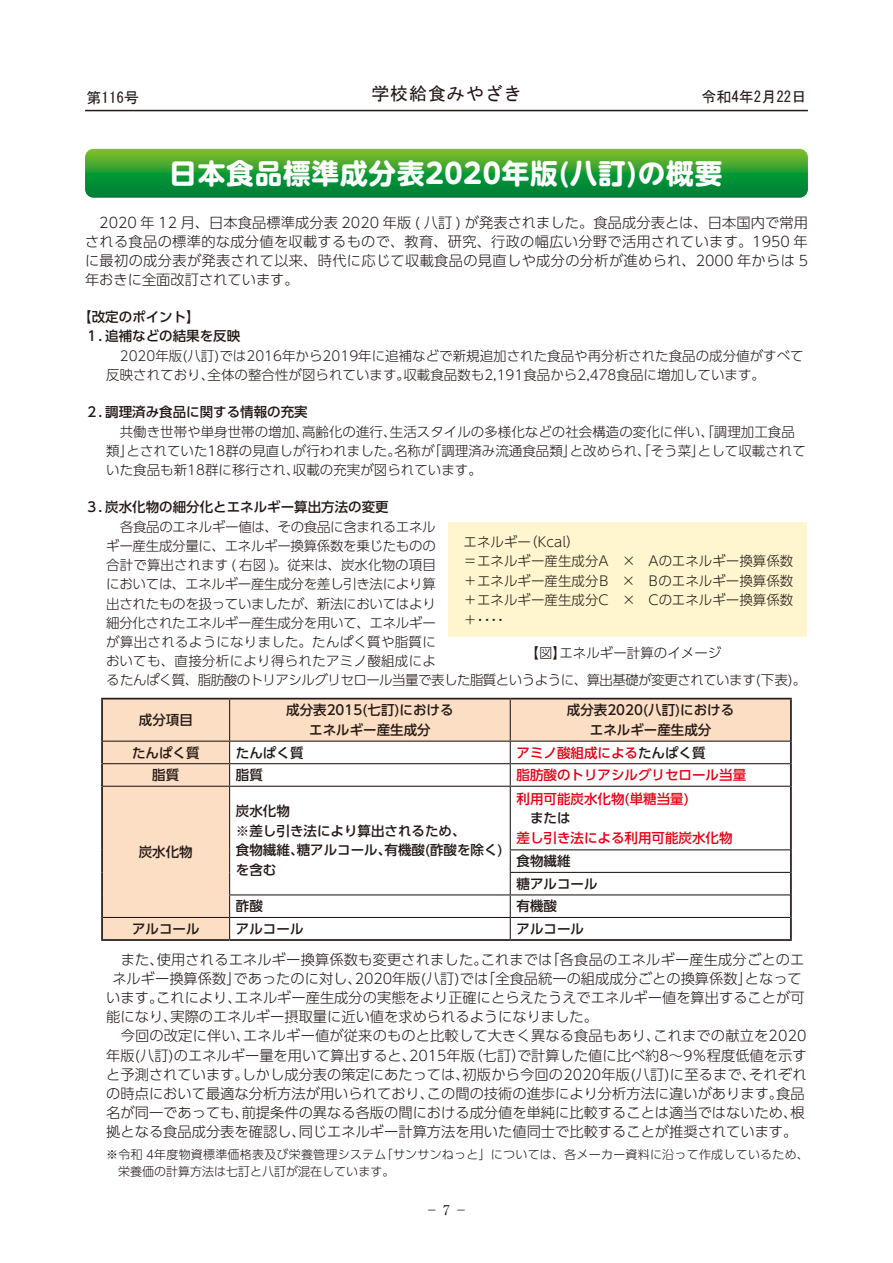
<style>
.page{position:relative;width:893px;height:1263px;background:#fff}
.page>*{position:absolute;margin:0;border:0;box-sizing:border-box;transform-origin:0 0}
.t1{font:700 27.6px "UD Shin M Go Pr 6";letter-spacing:.03em;color:#fff}
.t2{font:18px "MS Gothic";letter-spacing:.05em;color:#231916}
.t3{font:15px "MS Gothic";color:#231916}
.t4{font:300 14.25px/19.2px "UD Shin Go Pr 6";color:#231916;text-align:justify}
.t5{font:300 13.5px/19.5px "UD Shin Go Pr 6";color:#231916}
.t6{font:300 13.5px/19.2px "UD Shin Go Pr 6";letter-spacing:-.025em;color:#231916}
.t7{font:500 13.5px/19.5px "UD Shin Go Pr 6";color:#231916}
.t8{font:500 13.5px "UD Shin Go Pr 6";color:#e60013}
.t9{font:13.5px "Ryumin Pro";color:#231916}
.t10{font:300 12px/16.5px "UD Shin Go Pr 6";letter-spacing:.02em;color:#231916}
.s1{color:#231916}
</style>
<div class="page">
<div style="left:449px;top:522px;width:358px;height:115px;background:#fff5ce"></div>
<svg style="left:103px;top:699px;width:687px;height:240px"></svg>
<hr style="left:101px;top:698px;width:129px;height:1px;background:#231916">
<hr style="left:101px;top:699px;width:2px;height:42px;background:#231916">
<hr style="left:230px;top:698px;width:280px;height:1px;background:#231916">
<hr style="left:510px;top:698px;width:282px;height:1px;background:#231916">
<hr style="left:790px;top:699px;width:2px;height:42px;background:#231916">
<hr style="left:101px;top:741px;width:2px;height:23px;background:#231916">
<hr style="left:790px;top:741px;width:2px;height:23px;background:#231916">
<hr style="left:101px;top:764px;width:2px;height:22px;background:#231916">
<hr style="left:790px;top:764px;width:2px;height:22px;background:#231916">
<hr style="left:101px;top:786px;width:2px;height:64px;background:#231916">
<hr style="left:101px;top:850px;width:2px;height:22px;background:#231916">
<hr style="left:101px;top:872px;width:2px;height:23px;background:#231916">
<hr style="left:101px;top:895px;width:2px;height:22px;background:#231916">
<hr style="left:790px;top:786px;width:2px;height:64px;background:#231916">
<hr style="left:790px;top:850px;width:2px;height:22px;background:#231916">
<hr style="left:790px;top:872px;width:2px;height:23px;background:#231916">
<hr style="left:790px;top:895px;width:2px;height:22px;background:#231916">
<hr style="left:101px;top:917px;width:2px;height:22px;background:#231916">
<hr style="left:790px;top:917px;width:2px;height:22px;background:#231916">
<hr style="left:101px;top:939px;width:129px;height:2px;background:#231916">
<hr style="left:230px;top:939px;width:280px;height:2px;background:#231916">
<hr style="left:510px;top:939px;width:282px;height:2px;background:#231916">
<svg style="left:85px;top:149px;width:723px;height:49px;background:#2a9c33"></svg>
<hr style="left:85px;top:110px;width:723px;height:1px;background:#231916">
<p class="t3" style="left:87px;top:90px;width:54px">第116号</p>
<p class="t2" style="left:371px;top:85px;width:152px">学校給食みやざき</p>
<p class="t3" style="left:701px;top:90px;width:106px">令和4年2月22日</p>
<h1 class="t1" style="left:169px;top:149px;width:555px">日本食品標準成分表2020年版(八訂)の概要</h1>
<p class="t4" style="left:85px;top:212px;width:724px;text-indent:14px">2020 年 12 月、日本食品標準成分表 2020 年版 ( 八訂 ) が発表されました。食品成分表とは、日本国内で常用される食品の標準的な成分値を収載するもので、教育、研究、行政の幅広い分野で活用されています。1950 年に最初の成分表が発表されて以来、時代に応じて収載食品の見直しや成分の分析が進められ、2000 年からは 5年おきに全面改訂されています。</p>
<p class="t7" style="left:85px;top:307px;width:157px;text-indent:-7px">【改定のポイント】<br>１．追補などの結果を反映</p>
<p class="t5" style="left:106px;top:346px;width:699px">　2020年版(八訂)では2016年から2019年に追補などで新規追加された食品や再分析された食品の成分値がすべて反映されており、全体の整合性が図られています。収載食品数も2,191食品から2,478食品に増加しています。</p>
<p class="t7" style="left:85px;top:402px;width:224px">２．調理済み食品に関する情報の充実</p>
<p class="t5" style="left:106px;top:421px;width:701px">　共働き世帯や単身世帯の増加、高齢化の進行、生活スタイルの多様化などの社会構造の変化に伴い、「調理加工食品類」とされていた18群の見直しが行われました。名称が「調理済み流通食品類」と改められ、「そう菜」として収載されていた食品も新18群に移行され、収載の充実が図られています。</p>
<p class="t7" style="left:85px;top:497px;width:305px">３．炭水化物の細分化とエネルギー算出方法の変更</p>
<p class="t6" style="left:106px;top:517px;width:702px">　各食品のエネルギー値は、その食品に含まれるエネル<br>ギー産生成分量に、エネルギー換算係数を乗じたものの<br>合計で算出されます ( 右図 )。従来は、炭水化物の項目<br>においては、エネルギー産生成分を差し引き法により算<br>出されたものを扱っていましたが、新法においてはより<br>細分化されたエネルギー産生成分を用いて、エネルギー<br>が算出されるようになりました。たんぱく質や脂質に<br>おいても、直接分析により得られたアミノ酸組成によ<br>るたんぱく質、脂肪酸のトリアシルグリセロール当量で表した脂質というように、算出基礎が変更されています(下表)。</p>
<p class="t5" style="left:463px;top:531px;width:331px">エネルギー（Kcal）<br>＝エネルギー産生成分A　×　Aのエネルギー換算係数＋エネルギー産生成分B　×　Bのエネルギー換算係数＋エネルギー産生成分C　×　Cのエネルギー換算係数＋・・・・</p>
<p class="t5" style="left:526px;top:642px;width:197px">【図】エネルギー計算のイメージ</p>
<p class="t7" style="left:139px;top:710px;width:56px">成分項目</p>
<p class="t7" style="left:286px;top:700px;width:169px;text-align:center">成分表2015(七訂)におけるエネルギー産生成分</p>
<p class="t7" style="left:567px;top:700px;width:169px;text-align:center">成分表2020(八訂)におけるエネルギー産生成分</p>
<p class="t7" style="left:132px;top:742px;width:69px">たんぱく質</p>
<p class="t7" style="left:236px;top:742px;width:69px">たんぱく質</p>
<p class="t8" style="left:517px;top:741px;width:190px">アミノ酸組成による<span class="s1">たんぱく質</span></p>
<p class="t7" style="left:152px;top:765px;width:28px">脂質</p>
<p class="t7" style="left:236px;top:765px;width:28px">脂質</p>
<p class="t8" style="left:517px;top:764px;width:231px">脂肪酸のトリアシルグリセロール当量</p>
<p class="t7" style="left:139px;top:842px;width:55px">炭水化物</p>
<p class="t7" style="left:236px;top:801px;width:268px">炭水化物<br>※差し引き法により算出されるため、<br>食物繊維、糖アルコール、有機酸(酢酸を除く)を含む</p>
<p class="t8" style="left:517px;top:787px;width:174px">利用可能炭水化物(単糖当量)</p>
<p class="t7" style="left:517px;top:808px;width:55px">　または</p>
<p class="t8" style="left:517px;top:826px;width:217px">差し引き法による利用可能炭水化物</p>
<p class="t7" style="left:517px;top:849px;width:82px;line-height:22.5px">食物繊維<br>糖アルコール</p>
<p class="t7" style="left:236px;top:896px;width:28px">酢酸</p>
<p class="t7" style="left:517px;top:896px;width:42px">有機酸</p>
<p class="t7" style="left:132px;top:918px;width:69px">アルコール</p>
<p class="t7" style="left:236px;top:918px;width:69px">アルコール</p>
<p class="t7" style="left:517px;top:918px;width:69px">アルコール</p>
<p class="t4" style="left:106px;top:949px;width:700px">　また、使用されるエネルギー換算係数も変更されました。これまでは「各食品のエネルギー産生成分ごとのエ</p>
<p class="t4" style="left:112px;top:968px;width:691px">ネルギー換算係数」であったのに対し、2020年版(八訂)では「全食品統一の組成成分ごとの換算係数」となって</p>
<p class="t4" style="left:106px;top:987px;width:700px">います。これにより、エネルギー産生成分の実態をより正確にとらえたうえでエネルギー値を算出することが可</p>
<p class="t4" style="left:106px;top:1007px;width:493px">能になり、実際のエネルギー摂取量に近い値を求められるようになりました。</p>
<p class="t4" style="left:106px;top:1026px;width:702px">　今回の改定に伴い、エネルギー値が従来のものと比較して大きく異なる食品もあり、これまでの献立を2020</p>
<p class="t4" style="left:106px;top:1045px;width:702px">年版(八訂)のエネルギー量を用いて算出すると、2015年版（七訂）で計算した値に比べ約8～9％程度低値を示す</p>
<p class="t4" style="left:106px;top:1064px;width:702px">と予測されています。しかし成分表の策定にあたっては、初版から今回の2020年版(八訂)に至るまで、それぞれ</p>
<p class="t4" style="left:106px;top:1083px;width:700px">の時点において最適な分析方法が用いられており、この間の技術の進歩により分析方法に違いがあります。食品</p>
<p class="t4" style="left:106px;top:1102px;width:700px">名が同一であっても、前提条件の異なる各版の間における成分値を単純に比較することは適当ではないため、根</p>
<p class="t4" style="left:106px;top:1122px;width:693px">拠となる食品成分表を確認し、同じエネルギー計算方法を用いた値同士で比較することが推奨されています。</p>
<p class="t10" style="left:106px;top:1146px;width:704px">※令和 4年度物資標準価格表及び栄養管理システム「サンサンねっと」については、各メーカー資料に沿って作成しているため、　栄養価の計算方法は七訂と八訂が混在しています。</p>
<p class="t9" style="left:425px;top:1200px;width:44px">− 7 −</p>
</div>
